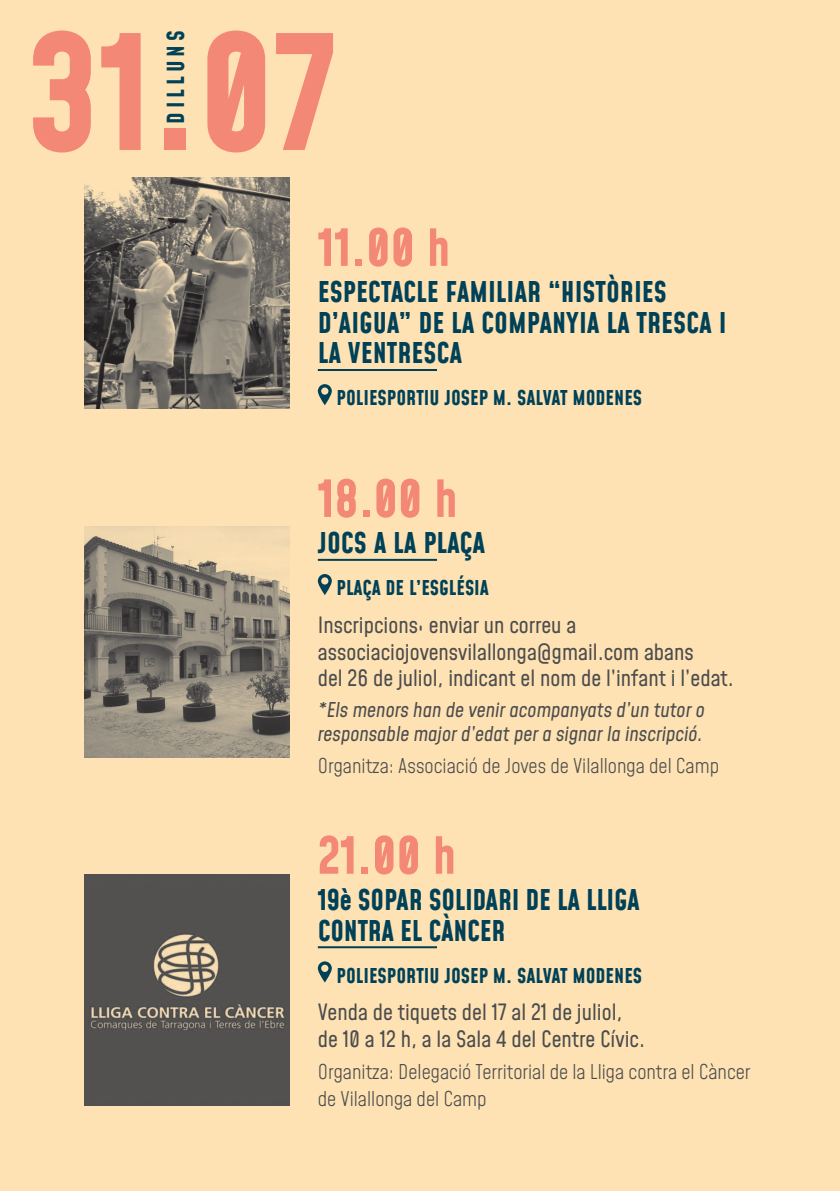
<style>
.page{position:relative;width:840px;height:1191px;background:#fff}
.page>*{position:absolute;margin:0;border:0;box-sizing:border-box;transform-origin:0 0}
.TÍTOL{font:700 155.8px "Mohave";color:#f48877}
.HORA{font:700 50px "Mohave";color:#f48877}
.ACTE{font:700 28px/30.6px "Mohave";color:#004158}
.TÍTOL-2{font:700 23px "Mohave";letter-spacing:.175em;color:#004158}
.TEXT{font:22px/26.6px "Mohave";color:#4b4c4d}
.Organitza{font:300 20px/26.6px "Mohave";color:#4b4c4d}
.TEXT-2{font:italic 20px/24.6px "Mohave";color:#4b4c4d}
.LLOC{font:700 20px "Mohave";color:#004158}
</style>
<div class="page">
<div style="left:0;top:0;width:839px;height:1191px;background:#fee2b3"></div>
<hr style="left:839px;top:0;width:1px;height:1191px;background:#ebc08e">
<svg style="left:839px;top:755px;width:1px;height:436px"></svg>
<hr style="left:317px;top:369px;width:120px;height:2px;background:#004158">
<hr style="left:317px;top:559px;width:120px;height:2px;background:#004158">
<hr style="left:317px;top:946px;width:120px;height:2px;background:#004158">
<svg style="left:317px;top:384px;width:14px;height:21px"></svg>
<svg style="left:317px;top:574px;width:14px;height:21px"></svg>
<svg style="left:317px;top:961px;width:14px;height:21px"></svg>
<img style="left:85px;top:177px;width:204px;height:231px">
<img style="left:85px;top:875px;width:204px;height:231px">
<img style="left:85px;top:526px;width:204px;height:231px">
<p class="TÍTOL" style="left:28px;top:-4px;width:309px">31.07</p>
<p class="TÍTOL-2" style="left:161px;top:124px;width:95px;rotate:-90deg">DILLUNS</p>
<p class="HORA" style="left:317px;top:216px;width:134px">11.00 h</p>
<p class="ACTE" style="left:317px;top:279px;width:410px">ESPECTACLE FAMILIAR “HISTÒRIES<br>D’AIGUA” DE LA COMPANYIA LA TRESCA I<br>LA VENTRESCA</p>
<p class="LLOC" style="left:336px;top:385px;width:307px">POLIESPORTIU JOSEP M. SALVAT MODENES</p>
<p class="HORA" style="left:317px;top:467px;width:141px">18.00 h</p>
<p class="ACTE" style="left:317px;top:529px;width:169px">JOCS A LA PLAÇA</p>
<p class="LLOC" style="left:336px;top:575px;width:154px">PLAÇA DE L’ESGLÉSIA</p>
<p class="TEXT" style="left:317px;top:613px;width:417px">Inscripcions: enviar un correu a associaciojovensvilallonga@gmail.com abans<br>del 26 de juliol, indicant el nom de l’infant i l’edat.</p>
<p class="TEXT-2" style="left:317px;top:698px;width:388px">*Els menors han de venir acompanyats d’un tutor o responsable major d’edat per a signar la inscripció.</p>
<p class="Organitza" style="left:317px;top:754px;width:402px">Organitza: Associació de Joves de Vilallonga del Camp</p>
<p class="HORA" style="left:317px;top:824px;width:140px">21.00 h</p>
<p class="ACTE" style="left:317px;top:886px;width:323px">19è SOPAR SOLIDARI DE LA LLIGA<br>CONTRA EL CÀNCER</p>
<p class="LLOC" style="left:336px;top:962px;width:307px">POLIESPORTIU JOSEP M. SALVAT MODENES</p>
<p class="TEXT" style="left:317px;top:1000px;width:328px">Venda de tiquets del 17 al 21 de juliol, de 10 a 12 h, a la Sala 4 del Centre Cívic.</p>
<p class="Organitza" style="left:317px;top:1060px;width:434px">Organitza: Delegació Territorial de la Lliga contra el Càncer de Vilallonga del Camp</p>
</div>
